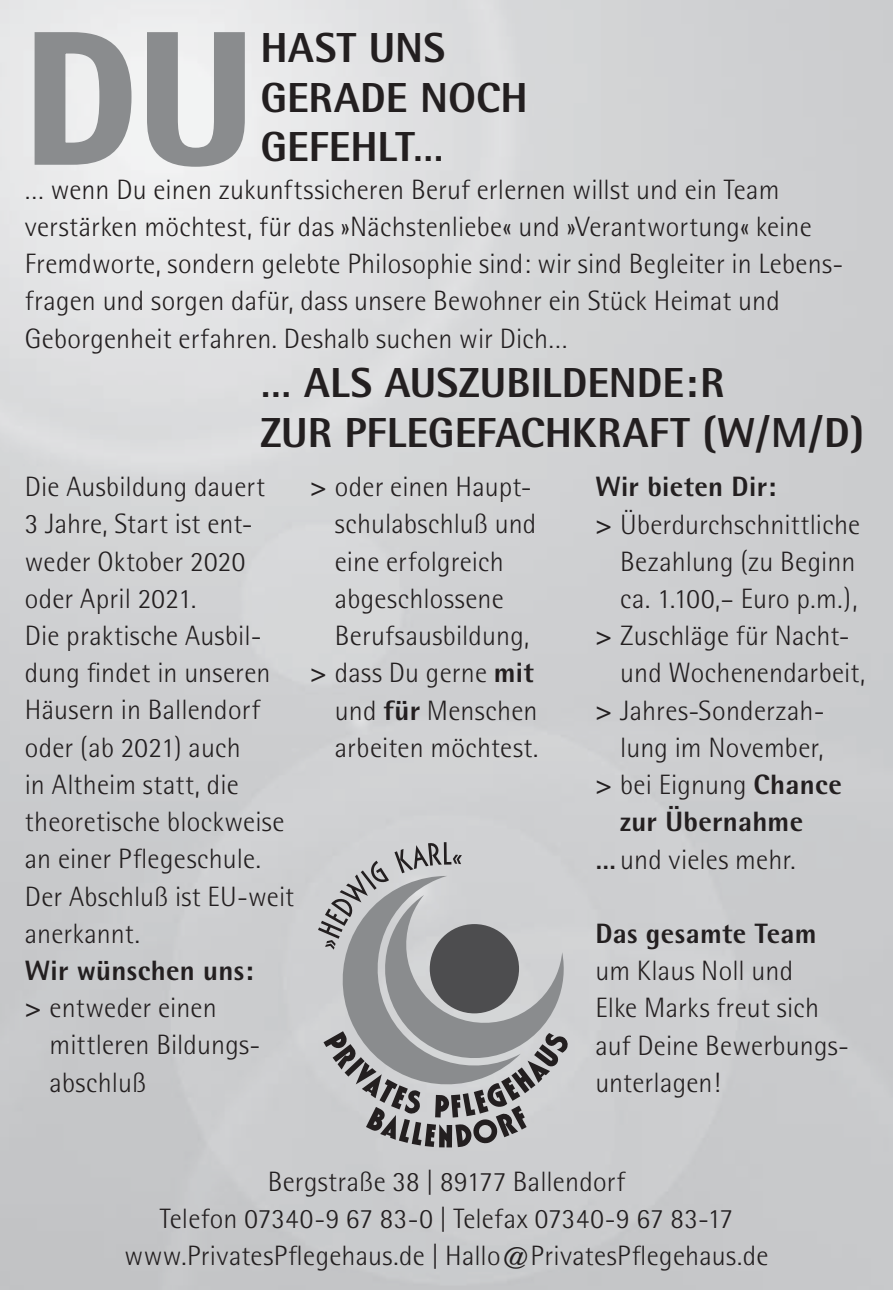
<style>
.page{position:relative;width:893px;height:1290px;background:#fff}
.page>*{position:absolute;margin:0;border:0;box-sizing:border-box;transform-origin:0 0}
.t1{font:800 182px "Rotis Semi Sans";color:#8a8c8e}
.t2{font:800 42px/49.7px "Rotis Semi Sans";color:#231f20}
.t3{font:300 28px/37.1px "Rotis Semi Sans";letter-spacing:.005em;color:#231f20}
.t4{font:800 28px/37.1px "Rotis Semi Sans";letter-spacing:.01em;color:#231f20}
.s1{font-weight:300}
.s2{font-weight:800}
</style>
<div class="page">
<svg style="left:31px;top:29px;width:104px;height:139px"></svg>
<svg style="left:143px;top:29px;width:105px;height:141px"></svg>
<div style="left:248px;top:794px;width:397px;height:372px;background:#cecfd1"></div>
<svg style="left:329px;top:876px;width:236px;height:155px;background:#b6b7b9"></svg>
<div style="left:430px;top:924px;width:89px;height:89px;background:#4d4d4f;border-radius:50%"></div>
<svg style="left:323px;top:1031px;width:246px;height:116px;background:#9f9fa1"></svg>
<svg style="left:318px;top:842px;width:144px;height:107px;background:#b3b4b6"></svg>
<h1 class="t1" style="left:25px;top:-16px;width:230px">DU</h1>
<h2 class="t2" style="left:260px;top:22px;width:269px">HAST UNS<br>GERADE NOCH<br>GEFEHLT…</h2>
<p class="t3" style="left:25px;top:171px;width:814px">… wenn Du einen zukunftssicheren Beruf erlernen willst und ein Team verstärken möchtest, für das »Nächstenliebe« und »Verantwortung« keine Fremdworte, sondern gelebte Philosophie sind: wir sind Begleiter in Lebens-- fragen und sorgen dafür, dass unsere Bewohner ein Stück Heimat und Geborgenheit erfahren. Deshalb suchen wir Dich…</p>
<h2 class="t2" style="left:260px;top:357px;width:606px">… ALS AUSZUBILDENDE:R<br>ZUR PFLEGEFACHKRAFT (W/M/D)</h2>
<p class="t3" style="left:25px;top:468px;width:271px">Die Ausbildung dauert<br>3 Jahre, Start ist ent&shy;weder Oktober 2020 oder April 2021.<br>Die praktische Ausbil&shy;dung findet in unseren<br>Häusern in Ballendorf oder (ab 2021) auch<br>in Altheim statt, die theoretische blockweise an einer Pflegeschule.<br>Der Abschluß ist EU-weit anerkannt.</p>
<p class="t4" style="left:25px;top:951px;width:230px">Wir wünschen uns: &gt; <span class="s1">entweder einen</span></p>
<p class="t3" style="left:50px;top:1026px;width:212px">mittleren Bildungs&shy;abschluß</p>
<p class="t3" style="left:310px;top:468px;width:216px"><span class="s2">&gt;</span> oder einen Haupt--</p>
<p class="t3" style="left:335px;top:505px;width:203px">schulabschluß und</p>
<p class="t3" style="left:335px;top:543px;width:171px">eine erfolgreich</p>
<p class="t3" style="left:335px;top:580px;width:171px">abgeschlossene</p>
<p class="t3" style="left:335px;top:617px;width:196px">Berufsausbildung,</p>
<p class="t3" style="left:310px;top:654px;width:225px"><span class="s2">&gt;</span> dass Du gerne <span class="s2">mit</span></p>
<p class="t3" style="left:335px;top:691px;width:204px">und <span class="s2">für</span> Menschen</p>
<p class="t3" style="left:335px;top:729px;width:205px">arbeiten möchtest.</p>
<p class="t4" style="left:595px;top:468px;width:182px">Wir bieten Dir:</p>
<p class="t3" style="left:595px;top:505px;width:266px"><span class="s2">&gt;</span> Überdurchschnittliche</p>
<p class="t3" style="left:620px;top:543px;width:237px">Bezahlung (zu Beginn</p>
<p class="t3" style="left:620px;top:580px;width:239px">ca. 1.100,– Euro p.m.),</p>
<p class="t3" style="left:595px;top:617px;width:253px"><span class="s2">&gt;</span> Zuschläge für Nacht-</p>
<p class="t3" style="left:620px;top:654px;width:247px">und Wochenendarbeit,</p>
<p class="t3" style="left:595px;top:691px;width:231px"><span class="s2">&gt;</span> Jahres-Sonderzah-</p>
<p class="t3" style="left:620px;top:729px;width:205px">lung im November,</p>
<p class="t3" style="left:595px;top:766px;width:248px"><span class="s2">&gt;</span> bei Eignung <span class="s2">Chance</span></p>
<p class="t4" style="left:620px;top:803px;width:184px">zur Übernahme</p>
<p class="t3" style="left:595px;top:840px;width:202px"><span class="s2">…</span>und vieles mehr.</p>
<p class="t4" style="left:595px;top:914px;width:223px">Das gesamte Team</p>
<p class="t3" style="left:595px;top:952px;width:255px">um Klaus Noll und<br>Elke Marks freut sich auf Deine Bewerbungs&shy;unterlagen!</p>
<p class="t3" style="left:124px;top:1163px;width:646px;text-align:center">Bergstraße 38 | 89177 Ballendorf<br>Telefon 07340-9 67 83-0 | Telefax 07340-9 67 83-17 www.PrivatesPflegehaus.de | Hallo@PrivatesPflegehaus.de</p>
</div>
